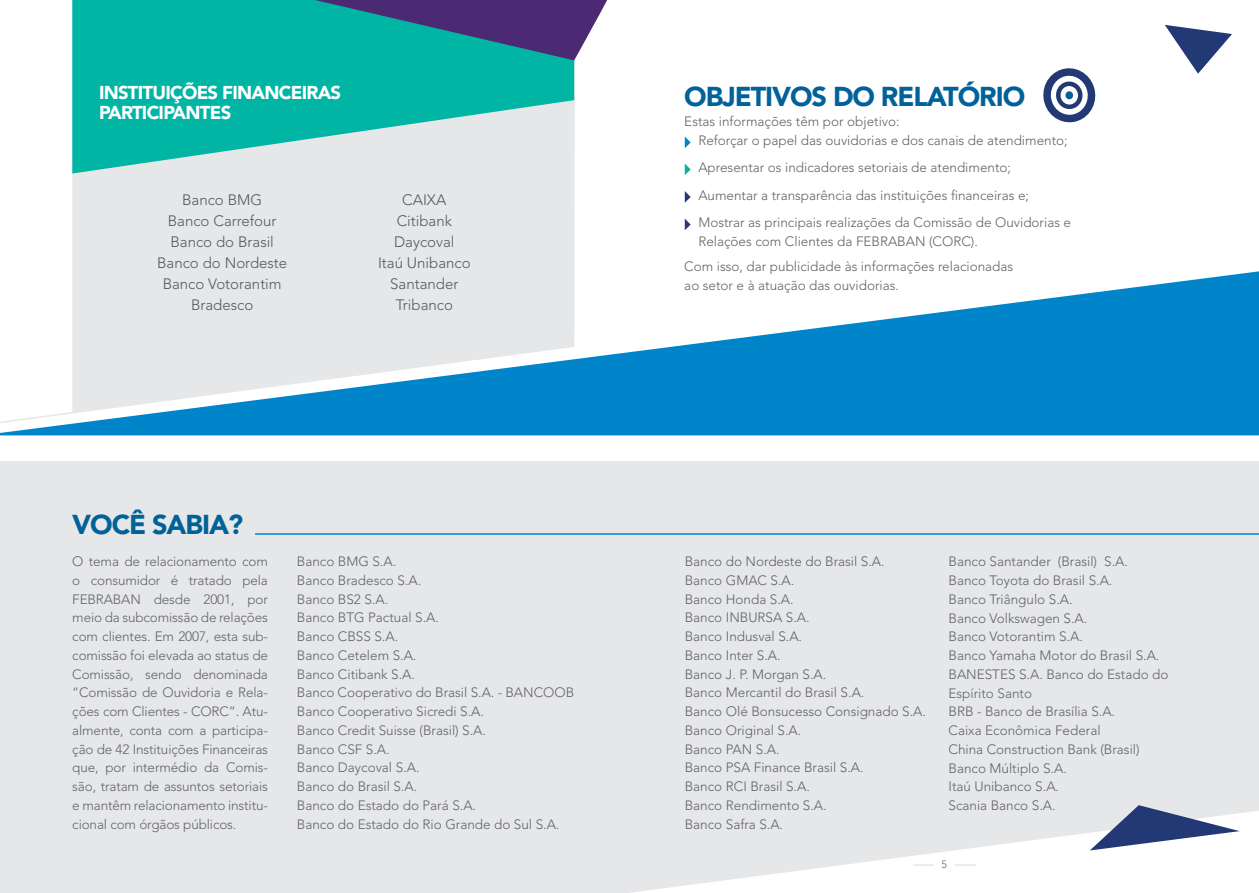
<style>
.page{position:relative;width:1259px;height:893px;background:#fff}
.page>*{position:absolute;margin:0;border:0;box-sizing:border-box;transform-origin:0 0}
.t1{font:900 27.15px "Avenir LT Std";letter-spacing:-.04em;color:#016199}
.t2{font:900 18.45px/19.5px "Avenir LT Std";letter-spacing:-.04em;color:#fff}
.t3{font:300 15px/21px "Avenir LT Std";color:#57585a;text-align:center}
.t4{font:300 13.5px/18.8px "Avenir LT Std";color:#636366}
.t5{font:300 10.5px "Avenir LT Std";color:#636366}
</style>
<div class="page">
<div style="left:0;top:461px;width:1259px;height:432px;background:#e6e7e9"></div>
<div style="left:72px;top:60px;width:503px;height:211px;background:#e6e7e9"></div>
<div style="left:338px;top:174px;width:236px;height:97px;background:#e6e7e9"></div>
<svg style="left:72px;top:0;width:502px;height:174px;background:#3dc2b6"></svg>
<svg style="left:0;top:271px;width:1259px;height:164px;fill:#0084ca"></svg>
<svg style="left:685px;top:136px;width:5px;height:12px"></svg>
<svg style="left:685px;top:163px;width:5px;height:12px"></svg>
<svg style="left:685px;top:191px;width:5px;height:12px"></svg>
<svg style="left:685px;top:219px;width:5px;height:11px"></svg>
<hr style="left:255px;top:533px;width:1004px;height:2px;background:#0084ca">
<svg style="left:1089px;top:805px;width:150px;height:45px"></svg>
<svg style="left:287px;top:0;width:320px;height:60px;background:#2e7791"></svg>
<svg style="left:1165px;top:25px;width:67px;height:49px"></svg>
<svg style="left:1043px;top:68px;width:53px;height:55px"></svg>
<div style="left:1065px;top:91px;width:8px;height:9px;background:#016199;border-radius:50%"></div>
<h2 class="t2" style="left:99px;top:83px;width:244px">INSTITUIÇÕES FINANCEIRAS<br>PARTICIPANTES</h2>
<p class="t3" style="left:157px;top:189px;width:132px">Banco BMG<br>Banco Carrefour<br>Banco do Brasil<br>Banco do Nordeste<br>Banco Votorantim<br>Bradesco</p>
<p class="t3" style="left:378px;top:189px;width:94px">CAIXA<br>Citibank<br>Daycoval<br>Itaú Unibanco<br>Santander<br>Tribanco</p>
<h1 class="t1" style="left:72px;top:508px;width:172px">VOCÊ SABIA?</h1>
<h1 class="t1" style="left:684px;top:80px;width:342px">OBJETIVOS DO RELATÓRIO</h1>
<p class="t4" style="left:698px;top:112px;width:371px;text-indent:-14px">Estas informações têm por objetivo:<br>Reforçar o papel das ouvidorias e dos canais de atendimento;</p>
<p class="t4" style="left:698px;top:154px;width:374px;line-height:27.3px">Apresentar os indicadores setoriais de atendimento;<br>Aumentar a transparência das instituições financeiras e;<br>Mostrar as principais realizações da Comissão de Ouvidorias e</p>
<p class="t4" style="left:698px;top:232px;width:281px">Relações com Clientes da FEBRABAN (CORC).</p>
<p class="t4" style="left:684px;top:257px;width:330px">Com isso, dar publicidade às informações relacionadas ao setor e à atuação das ouvidorias.</p>
<p class="t4" style="left:72px;top:552px;width:197px;text-align:justify">O tema de relacionamento com o consumidor é tratado pela FEBRABAN desde 2001, por meio da subcomissão de relações com clientes. Em 2007, esta sub&shy;comissão foi elevada ao status de Comissão, sendo denominada “Comissão de Ouvidoria e Rela&shy;ções com Clientes - CORC”. Atu&shy;almente, conta com a participa&shy;ção de 42 Instituições Financeiras que, por intermédio da Comis&shy;são, tratam de assuntos setoriais e mantêm relacionamento institu&shy;cional com órgãos públicos.</p>
<p class="t4" style="left:297px;top:552px;width:279px">Banco BMG S.A.<br>Banco Bradesco S.A.<br>Banco BS2 S.A.<br>Banco BTG Pactual S.A.<br>Banco CBSS S.A.<br>Banco Cetelem S.A.<br>Banco Citibank S.A.<br>Banco Cooperativo do Brasil S.A. - BANCOOB<br>Banco Cooperativo Sicredi S.A.<br>Banco Credit Suisse (Brasil) S.A.<br>Banco CSF S.A.<br>Banco Daycoval S.A.<br>Banco do Brasil S.A.<br>Banco do Estado do Pará S.A.<br>Banco do Estado do Rio Grande do Sul S.A.</p>
<p class="t4" style="left:685px;top:552px;width:243px">Banco do Nordeste do Brasil S.A.<br>Banco GMAC S.A.<br>Banco Honda S.A.<br>Banco INBURSA S.A.<br>Banco Indusval S.A.<br>Banco Inter S.A.<br>Banco J. P. Morgan S.A.<br>Banco Mercantil do Brasil S.A.<br>Banco Olé Bonsucesso Consignado S.A.<br>Banco Original S.A.<br>Banco PAN S.A.<br>Banco PSA Finance Brasil S.A.<br>Banco RCI Brasil S.A.<br>Banco Rendimento S.A.<br>Banco Safra S.A.</p>
<p class="t4" style="left:948px;top:552px;width:221px">Banco Santander (Brasil) S.A.<br>Banco Toyota do Brasil S.A.<br>Banco Triângulo S.A.<br>Banco Volkswagen S.A.<br>Banco Votorantim S.A.<br>Banco Yamaha Motor do Brasil S.A.<br>BANESTES S.A. Banco do Estado do<br>Espírito Santo<br>BRB - Banco de Brasília S.A.<br>Caixa Econômica Federal<br>China Construction Bank (Brasil)<br>Banco Múltiplo S.A.<br>Itaú Unibanco S.A.<br>Scania Banco S.A.</p>
<p class="t5" style="left:941px;top:859px;width:7px">5</p>
</div>
